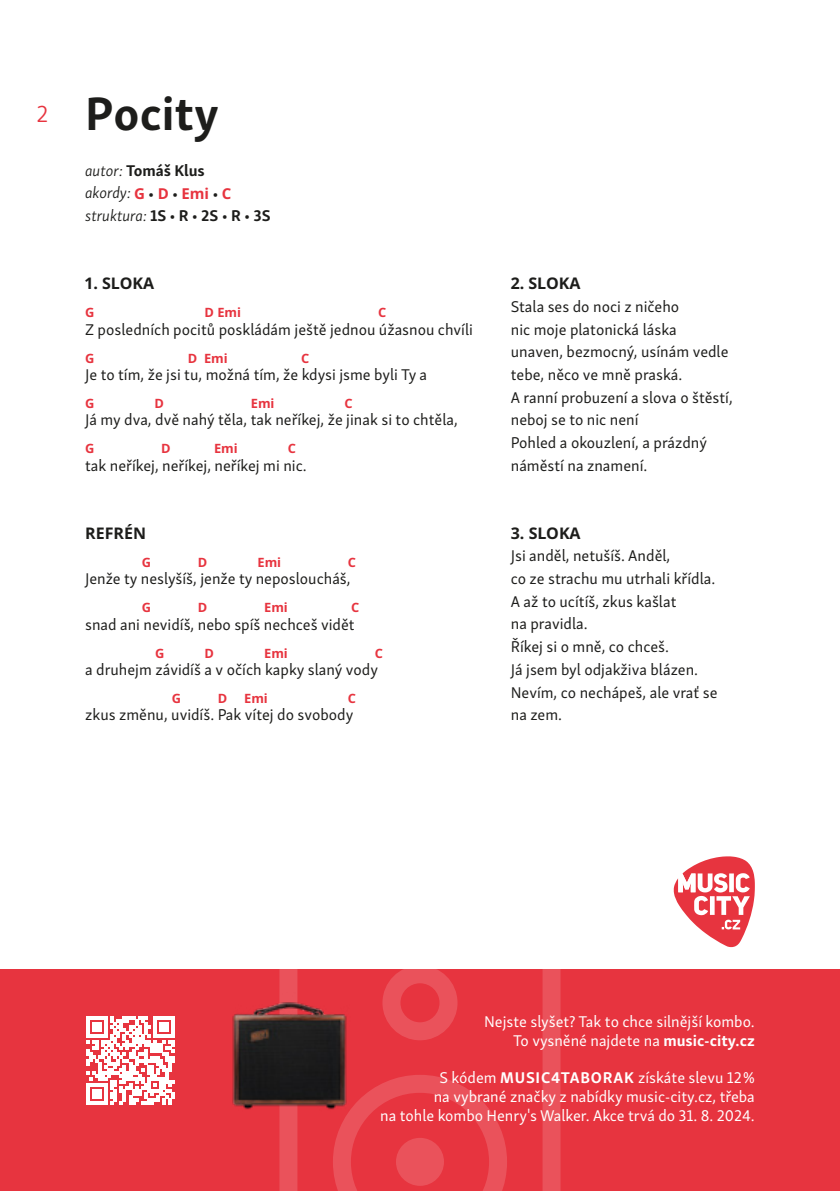
<style>
.page{position:relative;width:840px;height:1191px;background:#fff}
.page>*{position:absolute;margin:0;border:0;box-sizing:border-box;transform-origin:0 0}
.t1{font:700 48px "Skolar Sans Latn";color:#1d1d1b}
.t2{font:300 24px "Skolar Sans Latn";color:#e7343f}
.t3{font:16px/22.6px "Skolar Sans Latn";color:#1d1d1b}
.t4{font:16px/19.2px "Skolar Sans Latn";color:#fff;text-align:right}
.t5{font:700 16px/22.6px "Skolar Sans Latn";color:#1d1d1b}
.t6{font:700 16px "Noto Sans";color:#1d1d1b}
.t7{font:700 12.8px "Noto Sans";color:#e7343f}
.s1{font-weight:300;font-style:italic}
.s2{font-family:"Noto Sans";font-size:15px;color:#e7343f}
.s3{font-weight:700}
</style>
<div class="page">
<div style="left:0;top:969px;width:839px;height:222px;background:#e7343f"></div>
<svg style="left:279px;top:969px;width:281px;height:222px"></svg>
<svg style="left:333px;top:1074px;width:174px;height:117px"></svg>
<div style="left:396px;top:1137px;width:48px;height:48px;background:#ea525b;border-radius:50%"></div>
<svg style="left:382px;top:969px;width:75px;height:71px"></svg>
<svg style="left:673px;top:856px;width:81px;height:91px"></svg>
<img style="left:232px;top:993px;width:151px;height:124px">
<svg style="left:86px;top:1016px;width:89px;height:89px"></svg>
<h2 class="t2" style="left:37px;top:96px;width:13px">2</h2>
<h1 class="t1" style="left:85px;top:75px;width:135px">Pocity</h1>
<p class="t5" style="left:85px;top:158px;width:187px"><span class="s1">autor:</span> Tomáš Klus<br><span class="s1">akordy:</span> <span class="s2">G</span> • <span class="s2">D</span> • <span class="s2">Emi</span> • <span class="s2">C </span><span class="s1">struktura:</span> 1S • R • 2S • R • 3S</p>
<p class="t6" style="left:85px;top:272px;width:70px">1. SLOKA</p>
<p class="t7" style="left:85px;top:303px;width:11px">G</p>
<p class="t7" style="left:204px;top:303px;width:38px">D Emi</p>
<p class="t7" style="left:378px;top:303px;width:10px">C</p>
<p class="t3" style="left:85px;top:316px;width:389px">Z posledních pocitů poskládám ještě jednou úžasnou chvíli</p>
<p class="t7" style="left:85px;top:349px;width:11px">G</p>
<p class="t7" style="left:188px;top:349px;width:41px">D Emi</p>
<p class="t7" style="left:301px;top:349px;width:10px">C</p>
<p class="t3" style="left:85px;top:362px;width:343px">Je to tím, že jsi tu, možná tím, že kdysi jsme byli Ty a</p>
<p class="t7" style="left:85px;top:394px;width:11px">G</p>
<p class="t7" style="left:154px;top:394px;width:11px">D</p>
<p class="t7" style="left:251px;top:394px;width:25px">Emi</p>
<p class="t7" style="left:344px;top:394px;width:10px">C</p>
<p class="t3" style="left:85px;top:407px;width:374px">Já my dva, dvě nahý těla, tak neříkej, že jinak si to chtěla,</p>
<p class="t7" style="left:85px;top:440px;width:11px">G</p>
<p class="t7" style="left:161px;top:440px;width:11px">D</p>
<p class="t7" style="left:214px;top:440px;width:25px">Emi</p>
<p class="t7" style="left:288px;top:440px;width:10px">C</p>
<p class="t3" style="left:85px;top:453px;width:223px">tak neříkej, neříkej, neříkej mi nic.</p>
<p class="t6" style="left:85px;top:521px;width:62px">REFRÉN</p>
<p class="t7" style="left:142px;top:553px;width:11px">G</p>
<p class="t7" style="left:198px;top:553px;width:11px">D</p>
<p class="t7" style="left:257px;top:553px;width:25px">Emi</p>
<p class="t7" style="left:348px;top:553px;width:10px">C</p>
<p class="t3" style="left:85px;top:566px;width:267px">Jenže ty neslyšíš, jenže ty neposloucháš,</p>
<p class="t7" style="left:142px;top:598px;width:11px">G</p>
<p class="t7" style="left:198px;top:598px;width:11px">D</p>
<p class="t7" style="left:264px;top:598px;width:25px">Emi</p>
<p class="t7" style="left:351px;top:598px;width:10px">C</p>
<p class="t3" style="left:85px;top:611px;width:271px">snad ani nevidíš, nebo spíš nechceš vidět</p>
<p class="t7" style="left:155px;top:644px;width:11px">G</p>
<p class="t7" style="left:204px;top:644px;width:11px">D</p>
<p class="t7" style="left:264px;top:644px;width:25px">Emi</p>
<p class="t7" style="left:374px;top:644px;width:10px">C</p>
<p class="t3" style="left:85px;top:657px;width:294px">a druhejm závidíš a v očích kapky slaný vody</p>
<p class="t7" style="left:172px;top:689px;width:11px">G</p>
<p class="t7" style="left:218px;top:689px;width:11px">D</p>
<p class="t7" style="left:244px;top:689px;width:25px">Emi</p>
<p class="t7" style="left:348px;top:689px;width:10px">C</p>
<p class="t3" style="left:85px;top:702px;width:269px">zkus změnu, uvidíš. Pak vítej do svobody</p>
<p class="t6" style="left:510px;top:272px;width:71px">2. SLOKA</p>
<p class="t3" style="left:510px;top:294px;width:223px">Stala ses do noci z ničeho<br>nic moje platonická láska unaven, bezmocný, usínám vedle tebe, něco ve mně praská.<br>A ranní probuzení a slova o štěstí, neboj se to nic není<br>Pohled a okouzlení, a prázdný náměstí na znamení.</p>
<p class="t6" style="left:510px;top:521px;width:71px">3. SLOKA</p>
<p class="t3" style="left:510px;top:543px;width:208px">Jsi anděl, netušíš. Anděl,<br>co ze strachu mu utrhali křídla.<br>A až to ucítíš, zkus kašlat<br>na pravidla.<br>Říkej si o mně, co chceš.<br>Já jsem byl odjakživa blázen.<br>Nevím, co nechápeš, ale vrať se na zem.</p>
<p class="t4" style="left:484px;top:1011px;width:272px">Nejste slyšet? Tak to chce silnější kombo.<br>To vysněné najdete na <span class="s3">music-city.cz</span></p>
<p class="t4" style="left:380px;top:1066px;width:376px">S kódem <span class="s3">MUSIC4TABORAK</span> získáte slevu 12 %<br>na vybrané značky z nabídky music-city.cz, třeba<br>na tohle kombo Henry's Walker. Akce trvá do 31. 8. 2024.</p>
</div>
